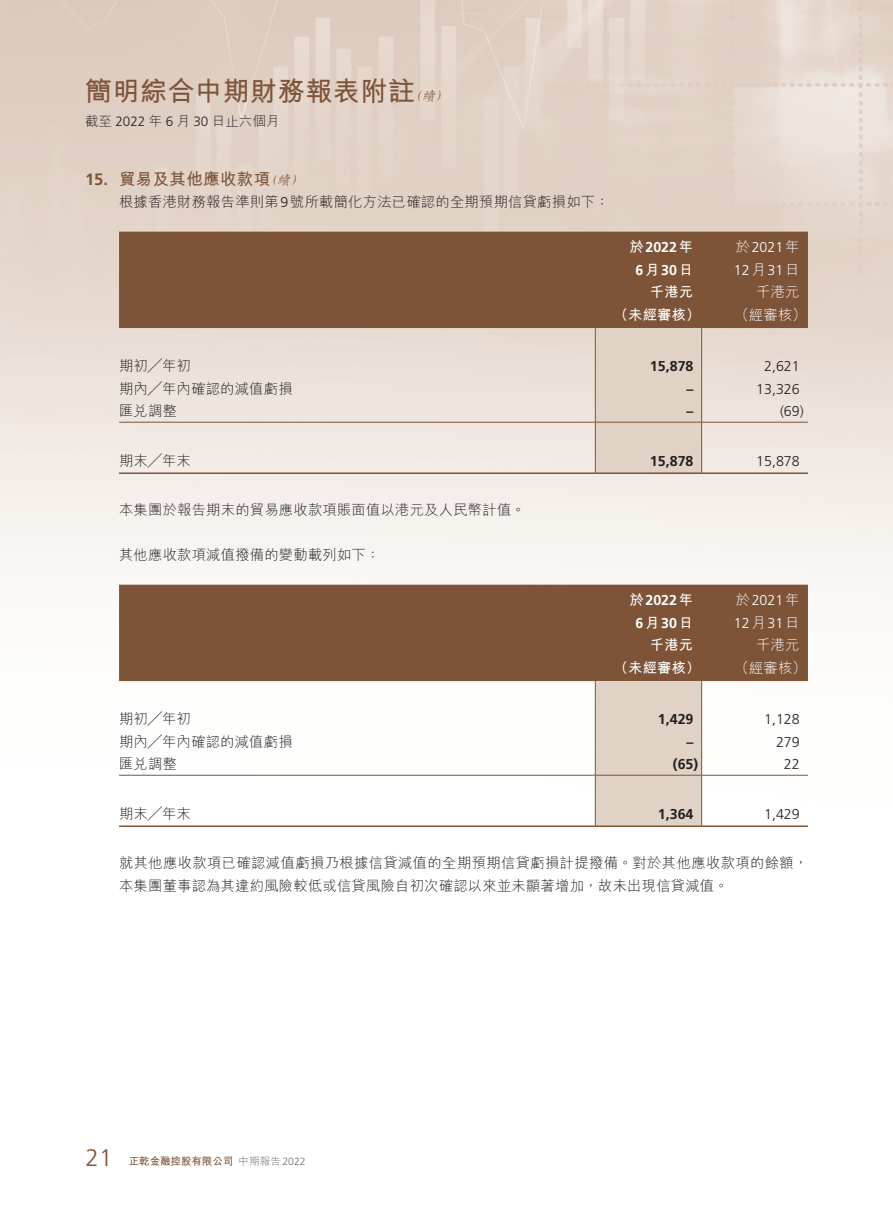
<style>
.page{position:relative;width:893px;height:1212px;background:#fff}
.page>*{position:absolute;margin:0;border:0;box-sizing:border-box;transform-origin:0 0}
.t1{font:700 27px "M Hei HK";letter-spacing:.02em;color:#7e5439}
.t2{font:300 24px "Frutiger LT Std";color:#7e5439}
._01_H1{font:700 16.5px "M Hei HK";letter-spacing:.02em;color:#7e5439}
._01_H1-2{font:700 16.5px "Frutiger LT Std";color:#7e5439}
._00_txt{font:300 14.25px/22.5px "M Hei HK";letter-spacing:.02em;color:#231f20}
._50_Table_txt{font:300 14.25px "M Hei HK";letter-spacing:.02em;color:#231f20}
._50_Table_txt-2{font:300 14.25px "Frutiger LT Std";color:#231f20}
._50_Table_txt-3{font:700 14.25px "Frutiger LT Std";color:#231f20}
._50_Table_txt-4{font:300 14.25px "Frutiger LT Std";color:#fff}
._50_Table_txt-5{font:700 14.25px "Frutiger LT Std";color:#fff}
._50_Table_txt-6{font:700 14.25px "M Hei HK";letter-spacing:.02em;color:#fff}
._50_Table_txt-7{font:300 14.25px "M Hei HK";letter-spacing:.02em;color:#fff}
.t3{font:300 13.5px "M Hei HK";color:#231f20}
._01_H1-3{font:italic 500 13.5px "M Kai HK";color:#7e5439}
.t4{font:700 10.5px "M Hei HK";letter-spacing:-.005em;color:#7e5439}
.t5{font:300 10.5px "M Hei HK";color:#6c6d70}
.s1{font-family:"Frutiger LT Std"}
.s2{font-family:"M Hei HK"}
</style>
<div class="page">
<div style="left:119px;top:232px;width:689px;height:96px;background:#7e5439"></div>
<div style="left:595px;top:328px;width:107px;height:146px;background:#e1d2c6"></div>
<hr style="left:119px;top:422px;width:476px;height:1px;background:#7e5439">
<hr style="left:596px;top:422px;width:105px;height:1px;background:#7e5439">
<hr style="left:702px;top:422px;width:106px;height:1px;background:#7e5439">
<hr style="left:119px;top:472px;width:476px;height:2px;background:#7e5439">
<hr style="left:596px;top:472px;width:105px;height:2px;background:#7e5439">
<hr style="left:702px;top:472px;width:106px;height:2px;background:#7e5439">
<div style="left:119px;top:585px;width:689px;height:96px;background:#7e5439"></div>
<div style="left:595px;top:681px;width:107px;height:146px;background:#e1d2c6"></div>
<hr style="left:119px;top:775px;width:476px;height:1px;background:#7e5439">
<hr style="left:596px;top:775px;width:105px;height:1px;background:#7e5439">
<hr style="left:702px;top:775px;width:106px;height:1px;background:#7e5439">
<hr style="left:119px;top:825px;width:476px;height:2px;background:#7e5439">
<hr style="left:596px;top:825px;width:105px;height:2px;background:#7e5439">
<hr style="left:702px;top:825px;width:106px;height:2px;background:#7e5439">
<h1 class="t1" style="left:85px;top:71px;width:331px">簡明綜合中期財務報表附註</h1>
<p class="_01_H1-3" style="left:422px;top:86px;width:19px">續</p>
<p class="_01_H1-3" style="left:408px;top:86px;width:19px">（</p>
<p class="_01_H1-3" style="left:435px;top:86px;width:19px">(</p>
<p class="t3" style="left:85px;top:114px;width:196px">截至 <span class="s1">2022</span> 年 <span class="s1">6</span> 月 <span class="s1">30</span> 日止六個月</p>
<p class="_01_H1-2" style="left:85px;top:169px;width:24px">15.</p>
<p class="_01_H1" style="left:119px;top:167px;width:153px">貿易及其他應收款項</p>
<p class="_01_H1-3" style="left:277px;top:170px;width:19px">續</p>
<p class="_01_H1-3" style="left:263px;top:170px;width:19px">（</p>
<p class="_01_H1-3" style="left:290px;top:170px;width:19px">(</p>
<p class="_00_txt" style="left:119px;top:191px;width:492px">根據香港財務報告準則第<span class="s1">9</span>號所載簡化方法已確認的全期預期信貸虧損如下：</p>
<p class="_50_Table_txt" style="left:119px;top:359px;width:73px">期初╱年初</p>
<p class="_50_Table_txt" style="left:119px;top:381px;width:175px">期內╱年內確認的減值虧損</p>
<p class="_50_Table_txt" style="left:119px;top:404px;width:59px">匯兌調整</p>
<p class="_50_Table_txt" style="left:119px;top:453px;width:73px">期末╱年末</p>
<p class="_00_txt" style="left:119px;top:499px;width:408px">本集團於報告期末的貿易應收款項賬面值以港元及人民幣計值。</p>
<p class="_00_txt" style="left:119px;top:544px;width:263px">其他應收款項減值撥備的變動載列如下：</p>
<p class="_50_Table_txt-5" style="left:629px;top:239px;width:65px"><span class="s2">於</span>2022<span class="s2">年</span></p>
<p class="_50_Table_txt-5" style="left:635px;top:261px;width:59px">6<span class="s2">月</span>30<span class="s2">日</span></p>
<p class="_50_Table_txt-6" style="left:650px;top:282px;width:45px">千港元</p>
<p class="_50_Table_txt-6" style="left:614px;top:304px;width:88px">（未經審核）</p>
<p class="_50_Table_txt-3" style="left:650px;top:358px;width:45px">15,878</p>
<p class="_50_Table_txt-3" style="left:686px;top:380px;width:9px">–</p>
<p class="_50_Table_txt-3" style="left:686px;top:403px;width:9px">–</p>
<p class="_50_Table_txt-3" style="left:650px;top:452px;width:45px">15,878</p>
<p class="_50_Table_txt-5" style="left:629px;top:592px;width:65px"><span class="s2">於</span>2022<span class="s2">年</span></p>
<p class="_50_Table_txt-5" style="left:635px;top:614px;width:59px">6<span class="s2">月</span>30<span class="s2">日</span></p>
<p class="_50_Table_txt-6" style="left:650px;top:635px;width:45px">千港元</p>
<p class="_50_Table_txt-6" style="left:614px;top:657px;width:88px">（未經審核）</p>
<p class="_50_Table_txt-4" style="left:736px;top:239px;width:65px"><span class="s2">於</span>2021<span class="s2">年</span></p>
<p class="_50_Table_txt-4" style="left:734px;top:262px;width:67px">12<span class="s2">月</span>31<span class="s2">日</span></p>
<p class="_50_Table_txt-7" style="left:756px;top:285px;width:45px">千港元</p>
<p class="_50_Table_txt-7" style="left:735px;top:307px;width:73px">（經審核(</p>
<p class="_50_Table_txt-2" style="left:764px;top:358px;width:37px">2,621</p>
<p class="_50_Table_txt-2" style="left:756px;top:381px;width:45px">13,326</p>
<p class="_50_Table_txt-2" style="left:780px;top:403px;width:25px">)69(</p>
<p class="_50_Table_txt-2" style="left:756px;top:453px;width:45px">15,878</p>
<p class="_50_Table_txt-4" style="left:736px;top:592px;width:65px"><span class="s2">於</span>2021<span class="s2">年</span></p>
<p class="_50_Table_txt-4" style="left:734px;top:615px;width:67px">12<span class="s2">月</span>31<span class="s2">日</span></p>
<p class="_50_Table_txt-7" style="left:756px;top:638px;width:45px">千港元</p>
<p class="_50_Table_txt-7" style="left:735px;top:660px;width:73px">（經審核(</p>
<p class="_50_Table_txt" style="left:119px;top:712px;width:73px">期初╱年初</p>
<p class="_50_Table_txt-3" style="left:658px;top:711px;width:37px">1,429</p>
<p class="_50_Table_txt-2" style="left:764px;top:711px;width:37px">1,128</p>
<p class="_50_Table_txt" style="left:119px;top:734px;width:175px">期內╱年內確認的減值虧損</p>
<p class="_50_Table_txt-3" style="left:686px;top:733px;width:9px">–</p>
<p class="_50_Table_txt-2" style="left:776px;top:734px;width:25px">279</p>
<p class="_50_Table_txt" style="left:119px;top:757px;width:59px">匯兌調整</p>
<p class="_50_Table_txt-3" style="left:673px;top:756px;width:27px">)65(</p>
<p class="_50_Table_txt-2" style="left:784px;top:756px;width:17px">22</p>
<p class="_50_Table_txt" style="left:119px;top:806px;width:73px">期末╱年末</p>
<p class="_00_txt" style="left:119px;top:852px;width:690px">就其他應收款項已確認減值虧損乃根據信貸減值的全期預期信貸虧損計提撥備。對於其他應收款項的餘額，本集團董事認為其違約風險較低或信貸風險自初次確認以來並未顯著增加，故未出現信貸減值。</p>
<p class="_50_Table_txt-3" style="left:658px;top:805px;width:37px">1,364</p>
<p class="_50_Table_txt-2" style="left:764px;top:806px;width:37px">1,429</p>
<h2 class="t2" style="left:86px;top:1144px;width:28px">21</h2>
<p class="t4" style="left:129px;top:1154px;width:106px">正乾金融控股有限公司</p>
<p class="t5" style="left:238px;top:1156px;width:69px">中期報告<span class="s1">2022</span></p>
</div>
